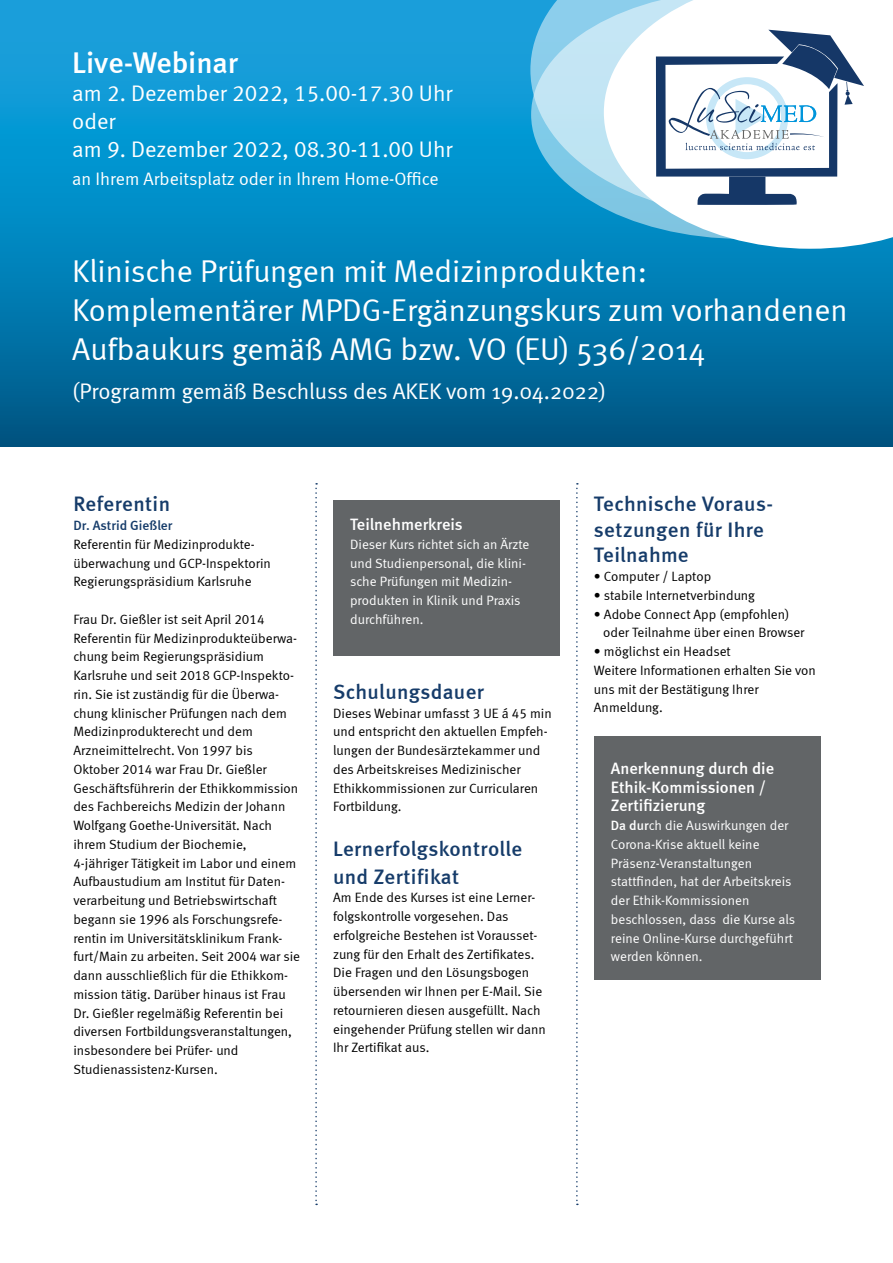
<style>
.page{position:relative;width:893px;height:1263px;background:#fff}
.page>*{position:absolute;margin:0;border:0;box-sizing:border-box;transform-origin:0 0}
.t1{font:31.5px/39px "Meta Normal";color:#fff}
.t2{font:500 30px "Meta";letter-spacing:-.005em;color:#fff}
.t3{font:22.5px/28.2px "Meta Normal LF";color:#fff}
.t4{font:22.5px "Meta Normal";color:#fff}
.t5{font:21px/25.5px "Meta Medium LF";letter-spacing:.015em;color:#163c6a}
.t6{font:18px "Meta Normal LF";color:#fff}
.t7{font:16.5px/18.8px "Meta Medium LF";color:#fff}
.t8{font:13.5px/18.8px "Meta Normal LF";color:#000}
.t9{font:13.5px/18.8px "Meta Normal LF";color:#fff}
.t10{font:13.5px "Meta Medium LF";color:#163c6a}
.s1{font-family:"Meta Medium LF"}
</style>
<div class="page">
<svg style="left:576px;top:483px;width:2px;height:722px"></svg>
<svg style="left:315px;top:483px;width:2px;height:722px"></svg>
<svg style="left:0;top:0;width:893px;height:446px;background:#047fb5"></svg>
<div style="left:531px;top:215px;width:73px;height:24px;background:#008ac3"></div>
<svg style="left:530px;top:0;width:74px;height:215px;background:#84cae8"></svg>
<svg style="left:604px;top:0;width:289px;height:249px"></svg>
<svg style="left:656px;top:30px;width:208px;height:175px"></svg>
<div style="left:594px;top:736px;width:227px;height:244px;background:#626567"></div>
<div style="left:333px;top:500px;width:227px;height:156px;background:#626567"></div>
<h2 class="t2" style="left:72px;top:45px;width:167px">Live-Webinar</h2>
<h3 class="t3" style="left:72px;top:79px;width:382px">am 2. Dezember 2022, 15.00-17.30 Uhr oder<br>am 9. Dezember 2022, 08.30-11.00 Uhr</h3>
<h3 class="t6" style="left:72px;top:169px;width:368px">an Ihrem Arbeitsplatz oder in Ihrem Home-Office</h3>
<h1 class="t1" style="left:72px;top:251px;width:777px">Klinische Prüfungen mit Medizinprodukten:<br>Komplementärer MPDG-Ergänzungskurs zum vorhandenen<br>Aufbaukurs gemäß AMG bzw. VO (EU) 536/2014</h1>
<h3 class="t4" style="left:72px;top:378px;width:536px">(Programm gemäß Beschluss des AKEK vom 19.04.2022)</h3>
<h3 class="t5" style="left:73px;top:491px;width:98px">Referentin</h3>
<p class="t10" style="left:73px;top:517px;width:101px">Dr. Astrid Gießler</p>
<p class="t8" style="left:73px;top:534px;width:199px">Referentin für Medizinprodukte&shy;überwachung und GCP-Inspektorin<br>Regierungspräsidium Karlsruhe</p>
<p class="t8" style="left:73px;top:610px;width:228px">Frau Dr. Gießler ist seit April 2014<br>Referentin für Medizinprodukteüberwa&shy;chung beim Regierungspräsidium Karlsruhe und seit 2018 GCP-Inspekto&shy;rin. Sie ist zuständig für die Überwa&shy;chung klinischer Prüfungen nach dem Medizinprodukterecht und dem Arzneimittelrecht. Von 1997 bis Oktober 2014 war Frau Dr. Gießler Geschäftsführerin der Ethikkommission des Fachbereichs Medizin der Johann Wolfgang Goethe-Universität. Nach ihrem Studium der Biochemie, 4-jähriger Tätigkeit im Labor und einem Aufbaustudium am Institut für Daten&shy;verarbeitung und Betriebswirtschaft begann sie 1996 als Forschungsrefe&shy;rentin im Universitätsklinikum Frank&shy;furt/Main zu arbeiten. Seit 2004 war sie dann ausschließlich für die Ethikkom&shy;mission tätig. Darüber hinaus ist Frau Dr. Gießler regelmäßig Referentin bei diversen Fortbildungsveranstaltungen, insbesondere bei Prüfer- und Studienassistenz-Kursen.</p>
<p class="t7" style="left:350px;top:515px;width:114px">Teilnehmerkreis</p>
<p class="t9" style="left:350px;top:534px;width:181px">Dieser Kurs richtet sich an Ärzte und Studienpersonal, die klini&shy;sche Prüfungen mit Medizin&shy;produkten in Klinik und Praxis durchführen.</p>
<h3 class="t5" style="left:333px;top:679px;width:152px">Schulungsdauer</h3>
<p class="t8" style="left:333px;top:703px;width:220px">Dieses Webinar umfasst 3 UE á 45 min und entspricht den aktuellen Empfeh&shy;lungen der Bundesärztekammer und des Arbeitskreises Medizinischer<br>Ethikkommissionen zur Curricularen<br>Fortbildung.</p>
<h3 class="t5" style="left:333px;top:834px;width:191px;line-height:28px">Lernerfolgskontrolle und Zertifikat</h3>
<p class="t8" style="left:333px;top:888px;width:214px">Am Ende des Kurses ist eine Lerner&shy;folgskontrolle vorgesehen. Das erfolgreiche Bestehen ist Vorausset&shy;zung für den Erhalt des Zertifikates.<br>Die Fragen und den Lösungsbogen übersenden wir Ihnen per E-Mail. Sie retournieren diesen ausgefüllt. Nach eingehender Prüfung stellen wir dann Ihr Zertifikat aus.</p>
<h3 class="t5" style="left:594px;top:491px;width:181px">Technische Voraus&shy;setzungen für Ihre<br>Teilnahme</h3>
<p class="t8" style="left:594px;top:567px;width:119px">• Computer / Laptop</p>
<p class="t8" style="left:594px;top:585px;width:163px">• stabile Internetverbindung</p>
<p class="t8" style="left:603px;top:604px;width:203px;text-indent:-9px">• Adobe Connect App (empfohlen) oder Teilnahme über einen Browser</p>
<p class="t8" style="left:594px;top:642px;width:223px">• möglichst ein Headset<br>Weitere Informationen erhalten Sie von uns mit der Bestätigung Ihrer<br>Anmeldung.</p>
<p class="t7" style="left:611px;top:758px;width:165px">Anerkennung durch die<br>Ethik-Kommissionen /<br>Zertifizierung</p>
<p class="t9" style="left:611px;top:816px;width:186px"><span class="s1">Da dur</span>ch die Auswirkungen der<br>Corona-Krise aktuell keine<br>Präsenz-Veranstaltungen stattfinden, hat der Arbeitskreis der Ethik-Kommissionen beschlossen, dass die Kurse als reine Online-Kurse durchgeführt werden können.</p>
</div>
